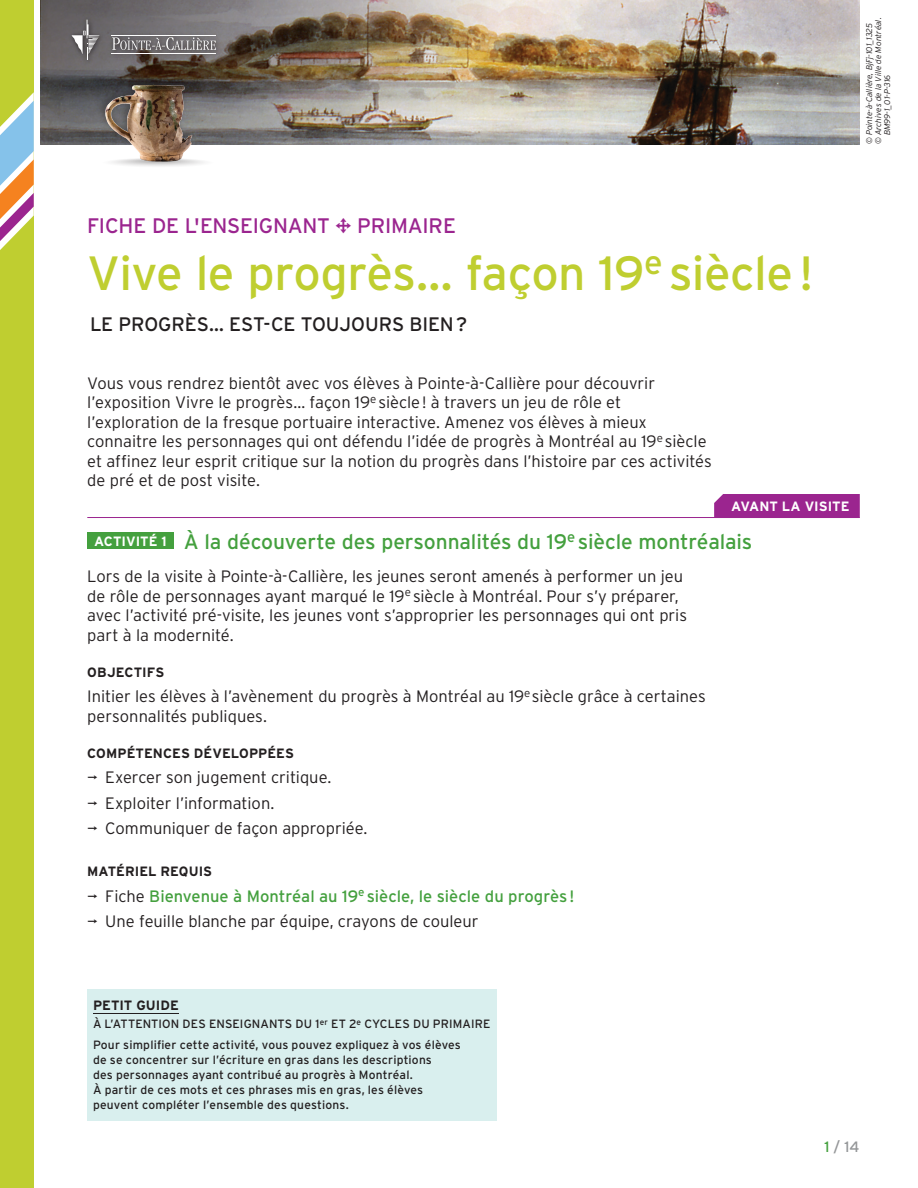
<style>
.page{position:relative;width:918px;height:1188px;background:#fff}
.page>*{position:absolute;margin:0;border:0;box-sizing:border-box;transform-origin:0 0}
.t1{font:48px "Interstate";letter-spacing:-.015em;color:#bfce30}
.t2{font:21px "Interstate";letter-spacing:-.005em;color:#44a03e}
.t3{font:21px "Interstate";letter-spacing:-.01em;color:#9b258f}
.t4{font:19.5px "Interstate";letter-spacing:-.005em;color:#231f20}
.t5{font:300 16.5px/19.5px "Interstate";color:#231f20}
.t6{font:15px "Interstate";color:#949698}
.t7{font:700 13.5px "Interstate";letter-spacing:.005em;color:#231f20}
.t8{font:700 13.5px "Interstate";letter-spacing:-.005em;color:#fff}
.t9{font:12px/15px "Interstate";letter-spacing:.015em;color:#231f20}
.t10{font:italic 300 8.25px "Interstate";color:#231f20}
.s1{font-weight:700;font-size:13.5px;color:#fff}
.s2{font-weight:400;color:#44a03e}
.s3{color:#44a03e}
</style>
<div class="page">
<img style="left:40px;top:0;width:820px;height:144px">
<div style="left:0;top:0;width:34px;height:1188px;background:#bfce30"></div>
<svg style="left:0;top:92px;width:34px;height:158px"></svg>
<svg style="left:68px;top:16px;width:154px;height:50px;background:#6c6767"></svg>
<svg style="left:112px;top:37px;width:104px;height:13px"></svg>
<hr style="left:112px;top:35px;width:104px;height:1px;background:#fff">
<hr style="left:112px;top:53px;width:104px;height:1px;background:#fff">
<svg style="left:72px;top:20px;width:27px;height:40px"></svg>
<img style="left:85px;top:70px;width:138px;height:96px">
<hr style="left:87px;top:517px;width:772px;height:1px;background:#9b258f">
<div style="left:87px;top:532px;width:86px;height:17px;background:#44a03e"></div>
<div style="left:714px;top:494px;width:146px;height:24px;background:#9b258f"></div>
<div style="left:87px;top:989px;width:409px;height:131px;background:#d9efee"></div>
<hr style="left:93px;top:1013px;width:86px;height:1px;background:#231f20">
<p class="t10" style="left:865px;top:144px;width:122px;rotate:-90deg">© Pointe-à-Callière, BjFj-101_1325</p>
<p class="t10" style="left:874px;top:144px;width:128px;rotate:-90deg">© Archives de la Ville de Montréal.</p>
<p class="t10" style="left:883px;top:135px;width:62px;rotate:-90deg">BM99-1_01-P-316</p>
<p class="t3" style="left:87px;top:214px;width:244px">FICHE DE L'ENSEIGNANT</p>
<p class="t3" style="left:357px;top:214px;width:100px">PRIMAIRE</p>
<h1 class="t1" style="left:87px;top:246px;width:728px">Vive le progrès… façon 19<sup>e</sup> siècle!</h1>
<p class="t4" style="left:90px;top:313px;width:379px">LE PROGRÈS… EST-CE TOUJOURS BIEN?</p>
<p class="t5" style="left:87px;top:373px;width:626px">Vous vous rendrez bientôt avec vos élèves à Pointe-à-Callière pour découvrir l’exposition Vivre le progrès… façon 19<sup>e</sup> siècle! à travers un jeu de rôle et l’exploration de la fresque portuaire interactive. Amenez vos élèves à mieux connaitre les personnages qui ont défendu l’idée de progrès à Montréal au 19<sup>e</sup> siècle et affinez leur esprit critique sur la notion du progrès dans l’histoire par ces activités de pré et de post visite.</p>
<p class="t8" style="left:731px;top:499px;width:120px">AVANT LA VISITE</p>
<p class="t2" style="left:94px;top:530px;width:660px"><span class="s1">ACTIVITÉ 1</span> À la découverte des personnalités du 19<sup>e</sup> siècle montréalais</p>
<p class="t5" style="left:87px;top:567px;width:601px">Lors de la visite à Pointe-à-Callière, les jeunes seront amenés à performer un jeu de rôle de personnages ayant marqué le 19<sup>e</sup> siècle à Montréal. Pour s’y préparer, avec l’activité pré-visite, les jeunes vont s’approprier les personnages qui ont pris part à la modernité.</p>
<p class="t7" style="left:87px;top:665px;width:79px">OBJECTIFS</p>
<p class="t5" style="left:87px;top:687px;width:620px">Initier les élèves à l’avènement du progrès à Montréal au 19<sup>e</sup>siècle grâce à certaines personnalités publiques.</p>
<p class="t7" style="left:87px;top:746px;width:208px">COMPÉTENCES DÉVELOPPÉES</p>
<p class="t5" style="left:87px;top:765px;width:282px;line-height:25.5px">¬ Exercer son jugement critique.<br>¬ Exploiter l’information.<br>¬ Communiquer de façon appropriée.</p>
<p class="t7" style="left:87px;top:864px;width:126px">MATÉRIEL REQUIS</p>
<p class="t5" style="left:87px;top:883px;width:489px;line-height:25.5px">¬ Fiche <span class="s2">Bienvenue à Montréal au 19</span><sup>e</sup> <span class="s2">siècle, le siècle du progrès ! </span>¬ Une feuille blanche par équipe, crayons de couleur</p>
<p class="t7" style="left:93px;top:998px;width:88px">PETIT GUIDE</p>
<p class="t9" style="left:93px;top:1014px;width:399px;line-height:21px">À L’ATTENTION DES ENSEIGNANTS DU 1<sup>er</sup> ET 2<sup>e</sup> CYCLES DU PRIMAIRE<br>Pour simplifier cette activité, vous pouvez expliquez à vos élèves</p>
<p class="t9" style="left:93px;top:1053px;width:340px">de se concentrer sur l’écriture en gras dans les descriptions des personnages ayant contribué au progrès à Montréal.<br>À partir de ces mots et ces phrases mis en gras, les élèves peuvent compléter l’ensemble des questions.</p>
<p class="t6" style="left:824px;top:1138px;width:37px"><span class="s3">1</span> / 14</p>
</div>
